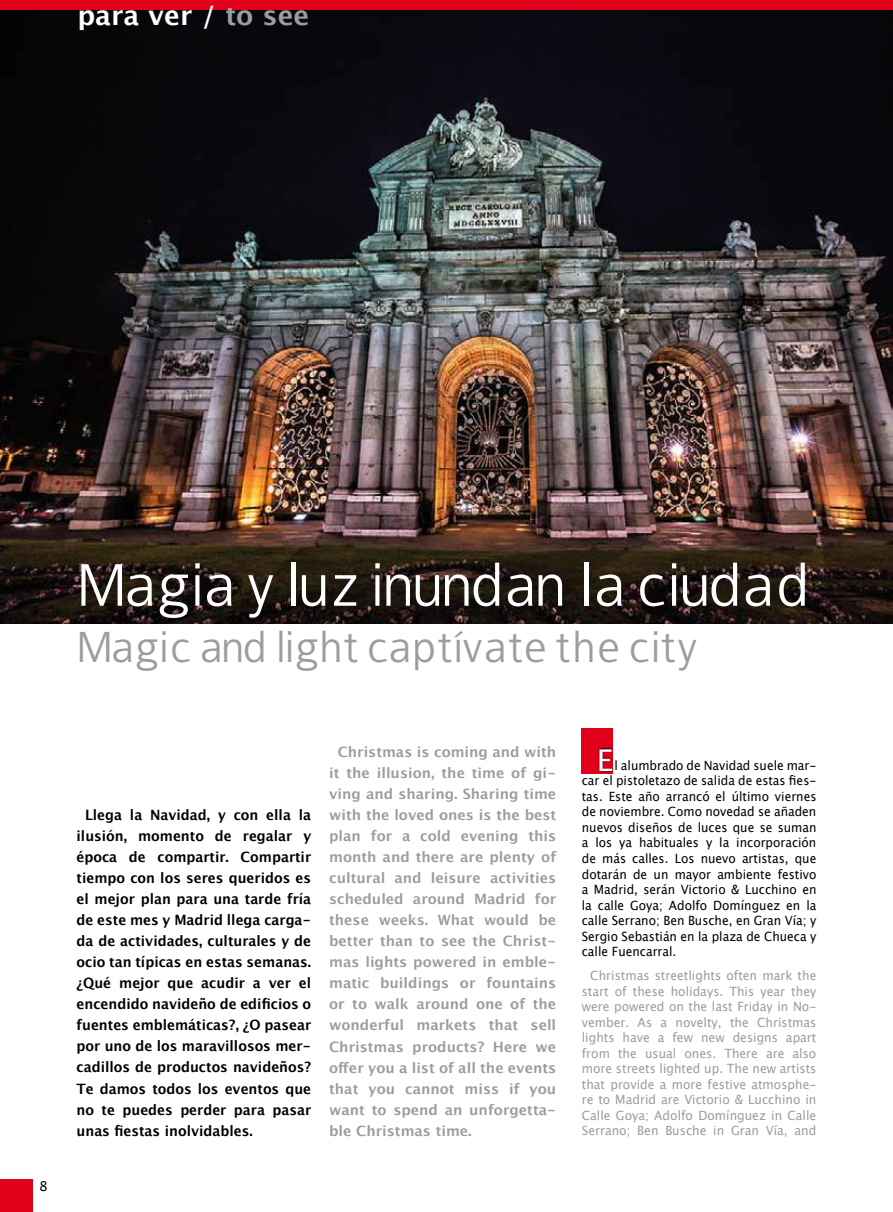
<style>
.page{position:relative;width:893px;height:1212px;background:#fff}
.page>*{position:absolute;margin:0;border:0;box-sizing:border-box;transform-origin:0 0}
.t1{font:60px "Fran Klein";letter-spacing:-.015em;color:#fff}
.t2{font:43.5px "Fran Klein";letter-spacing:.035em;color:#9c9d9f}
.t3{font:30px "Lucida Grande";color:#fff}
.t4{font:700 27px "Lucida Grande";color:#fff}
.t5{font:700 14.25px/21px "Lucida Grande";color:#9c9d9f;text-align:justify}
.t6{font:700 14.25px/21px "Lucida Grande";color:#000;text-align:justify;scale:.95 1}
.t7{font:13.5px "Lucida Grande";color:#000}
.t8{font:12.75px/15.6px "Lucida Grande";color:#000;text-align:justify;scale:.94 1}
.t9{font:12.75px/15.6px "Lucida Grande";color:#9c9d9f;text-align:justify;scale:.95 1}
.s1{color:#9c9d9f}
</style>
<div class="page">
<img style="left:0;top:9px;width:893px;height:615px">
<div style="left:0;top:1179px;width:33px;height:33px;background:#e2001a"></div>
<div style="left:0;top:0;width:893px;height:9px;background:#e2001a"></div>
<div style="left:582px;top:728px;width:31px;height:46px;background:#e2001a"></div>
<div style="left:598px;top:747px;width:106px;height:67px;background:#fff"></div>
<h3 class="t4" style="left:77px;top:-6px;width:233px">para ver / <span class="s1">to see</span></h3>
<h1 class="t1" style="left:77px;top:551px;width:734px">Magia y luz inundan la ciudad</h1>
<h2 class="t2" style="left:77px;top:622px;width:622px">Magic and light captívate the city</h2>
<p class="t7" style="left:39px;top:1178px;width:10px">8</p>
<p class="t6" style="left:77px;top:805px;width:249px;text-indent:9px">Llega la Navidad, y con ella la ilusión, momento de regalar y época de compartir. Compartir tiempo con los seres queridos es el mejor plan para una tarde fría de este mes y Madrid llega carga&shy;da de actividades, culturales y de ocio tan típicas en estas semanas. ¿Qué mejor que acudir a ver el encendido navideño de edificios o fuentes emblemáticas?, ¿O pasear por uno de los maravillosos mer&shy;cadillos de productos navideños?<br>Te damos todos los eventos que no te puedes perder para pasar unas fiestas inolvidables.</p>
<p class="t5" style="left:329px;top:742px;width:229px;text-indent:9px">Christmas is coming and with it the illusion, the time of gi&shy;ving and sharing. Sharing time with the loved ones is the best plan for a cold evening this month and there are plenty of cultural and leisure activities scheduled around Madrid for these weeks. What would be better than to see the Christ&shy;mas lights powered in emble&shy;matic buildings or fountains or to walk around one of the wonderful markets that sell Christmas products? Here we offer you a list of all the events that you cannot miss if you want to spend an unforgetta&shy;ble Christmas time.</p>
<h3 class="t3" style="left:597px;top:743px;width:18px">E</h3>
<p class="t8" style="left:582px;top:757px;width:251px;text-indent:33px">l alumbrado de Navidad suele mar&shy;car el pistoletazo de salida de estas fies&shy;tas. Este año arrancó el último viernes de noviembre. Como novedad se añaden nuevos diseños de luces que se suman a los ya habituales y la incorporación de más calles. Los nuevo artistas, que dotarán de un mayor ambiente festivo a Madrid, serán Victorio &amp; Lucchino en la calle Goya; Adolfo Domínguez en la calle Serrano; Ben Busche, en Gran Vía; y Sergio Sebastián en la plaza de Chueca y calle Fuencarral.</p>
<p class="t9" style="left:582px;top:968px;width:248px;text-indent:9px">Christmas streetlights often mark the start of these holidays. This year they were powered on the last Friday in No&shy;vember. As a novelty, the Christmas lights have a few new designs apart from the usual ones. There are also more streets lighted up. The new artists that provide a more festive atmosphe&shy;re to Madrid are Victorio &amp; Lucchino in Calle Goya; Adolfo Domínguez in Calle Serrano; Ben Busche in Gran Vía, and</p>
</div>
